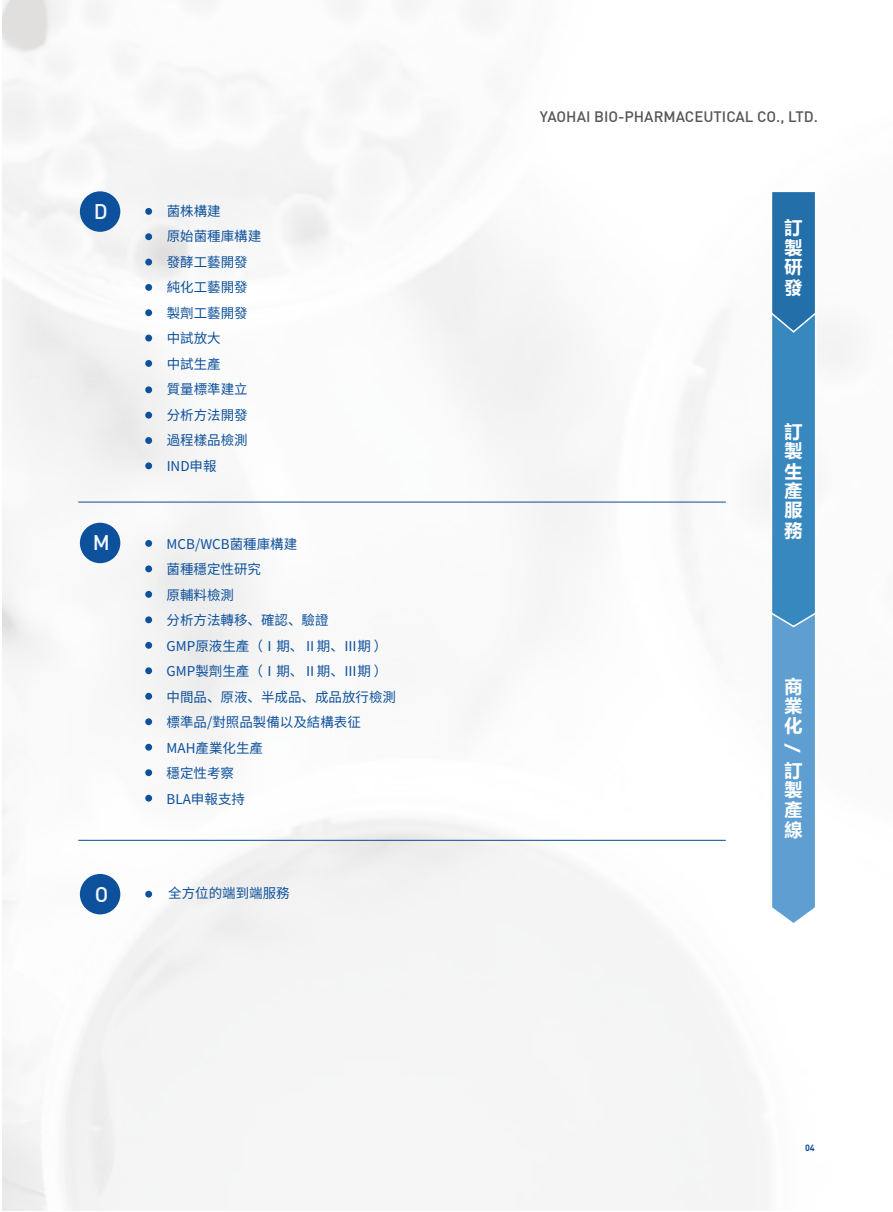
<style>
.page{position:relative;width:893px;height:1212px;background:#fff}
.page>*{position:absolute;margin:0;border:0;box-sizing:border-box;transform-origin:0 0}
.t1{font:500 21px "DIN";color:#fff}
.t2{font:700 18px/19.8px "Microsoft Ya Hei";color:#fff;text-align:justify}
.t3{font:500 15px "DIN Pro";color:#585656}
.t4{font:13.5px/25.5px "Source Han Sans CN";color:#0d509b}
.t5{font:700 9px "DIN Pro";color:#0d509a}
</style>
<div class="page">
<img style="left:2px;top:0;width:850px;height:1211px">
<div style="left:145px;top:540px;width:7px;height:7px;background:#0d509b;border-radius:50%"></div>
<div style="left:145px;top:565px;width:7px;height:7px;background:#0d509b;border-radius:50%"></div>
<div style="left:145px;top:591px;width:7px;height:7px;background:#0d509b;border-radius:50%"></div>
<div style="left:145px;top:616px;width:7px;height:7px;background:#0d509b;border-radius:50%"></div>
<div style="left:145px;top:642px;width:7px;height:7px;background:#0d509b;border-radius:50%"></div>
<div style="left:145px;top:667px;width:7px;height:7px;background:#0d509b;border-radius:50%"></div>
<div style="left:145px;top:693px;width:7px;height:7px;background:#0d509b;border-radius:50%"></div>
<div style="left:145px;top:769px;width:7px;height:7px;background:#0d509b;border-radius:50%"></div>
<div style="left:145px;top:718px;width:7px;height:7px;background:#0d509b;border-radius:50%"></div>
<div style="left:145px;top:744px;width:7px;height:7px;background:#0d509b;border-radius:50%"></div>
<div style="left:145px;top:795px;width:7px;height:6px;background:#0d509b;border-radius:50%"></div>
<div style="left:145px;top:208px;width:7px;height:7px;background:#0d509b;border-radius:50%"></div>
<div style="left:145px;top:233px;width:7px;height:7px;background:#0d509b;border-radius:50%"></div>
<div style="left:145px;top:259px;width:7px;height:6px;background:#0d509b;border-radius:50%"></div>
<div style="left:145px;top:284px;width:7px;height:7px;background:#0d509b;border-radius:50%"></div>
<div style="left:145px;top:309px;width:7px;height:7px;background:#0d509b;border-radius:50%"></div>
<div style="left:145px;top:335px;width:7px;height:6px;background:#0d509b;border-radius:50%"></div>
<div style="left:145px;top:360px;width:7px;height:7px;background:#0d509b;border-radius:50%"></div>
<div style="left:145px;top:386px;width:7px;height:7px;background:#0d509b;border-radius:50%"></div>
<div style="left:145px;top:412px;width:7px;height:7px;background:#0d509b;border-radius:50%"></div>
<div style="left:145px;top:437px;width:7px;height:7px;background:#0d509b;border-radius:50%"></div>
<div style="left:145px;top:462px;width:7px;height:7px;background:#0d509b;border-radius:50%"></div>
<div style="left:145px;top:891px;width:7px;height:6px;background:#0d509b;border-radius:50%"></div>
<div style="left:80px;top:191px;width:40px;height:41px;background:#0d509b;border-radius:50%"></div>
<div style="left:80px;top:523px;width:40px;height:40px;background:#0d509b;border-radius:50%"></div>
<div style="left:80px;top:874px;width:40px;height:40px;background:#0d509b;border-radius:50%"></div>
<hr style="left:78px;top:502px;width:648px;height:1px;background:#084c92">
<hr style="left:78px;top:840px;width:648px;height:1px;background:#084c92">
<svg style="left:769px;top:190px;width:48px;height:736px"></svg>
<p class="t3" style="left:540px;top:106px;width:280px">YAOHAI BIO-PHARMACEUTICAL CO., LTD.</p>
<h1 class="t1" style="left:94px;top:198px;width:15px">D</h1>
<h1 class="t1" style="left:92px;top:529px;width:19px">M</h1>
<p class="t4" style="left:167px;top:198px;width:96px">菌株構建<br>原始菌種庫構建發酵工藝開發純化工藝開發製劑工藝開發中試放大<br>中試生產<br>質量標準建立分析方法開發過程樣品檢測<br>IND申報</p>
<p class="t4" style="left:167px;top:531px;width:231px">MCB/WCB菌種庫構建<br>菌種穩定性研究<br>原輔料檢測<br>分析方法轉移、確認、驗證<br>GMP原液生產（Ⅰ期、Ⅱ期、Ⅲ期 ）<br>GMP製劑生產（Ⅰ期、Ⅱ期、Ⅲ期 ）中間品、原液、半成品、成品放行檢測標準品/對照品製備以及結構表征<br>MAH產業化生產<br>穩定性考察<br>BLA申報支持</p>
<h2 class="t2" style="left:784px;top:217px;width:19px">訂製研發</h2>
<h2 class="t2" style="left:784px;top:421px;width:19px">訂製生產服務</h2>
<h2 class="t2" style="left:784px;top:676px;width:19px">商業化</h2>
<h2 class="t2" style="left:804px;top:744px;width:11px;rotate:90deg">/</h2>
<h2 class="t2" style="left:784px;top:760px;width:19px">訂製產線</h2>
<h1 class="t1" style="left:94px;top:881px;width:15px">O</h1>
<p class="t4" style="left:168px;top:880px;width:123px">全方位的端到端服務</p>
<p class="t5" style="left:805px;top:1141px;width:11px">04</p>
</div>
